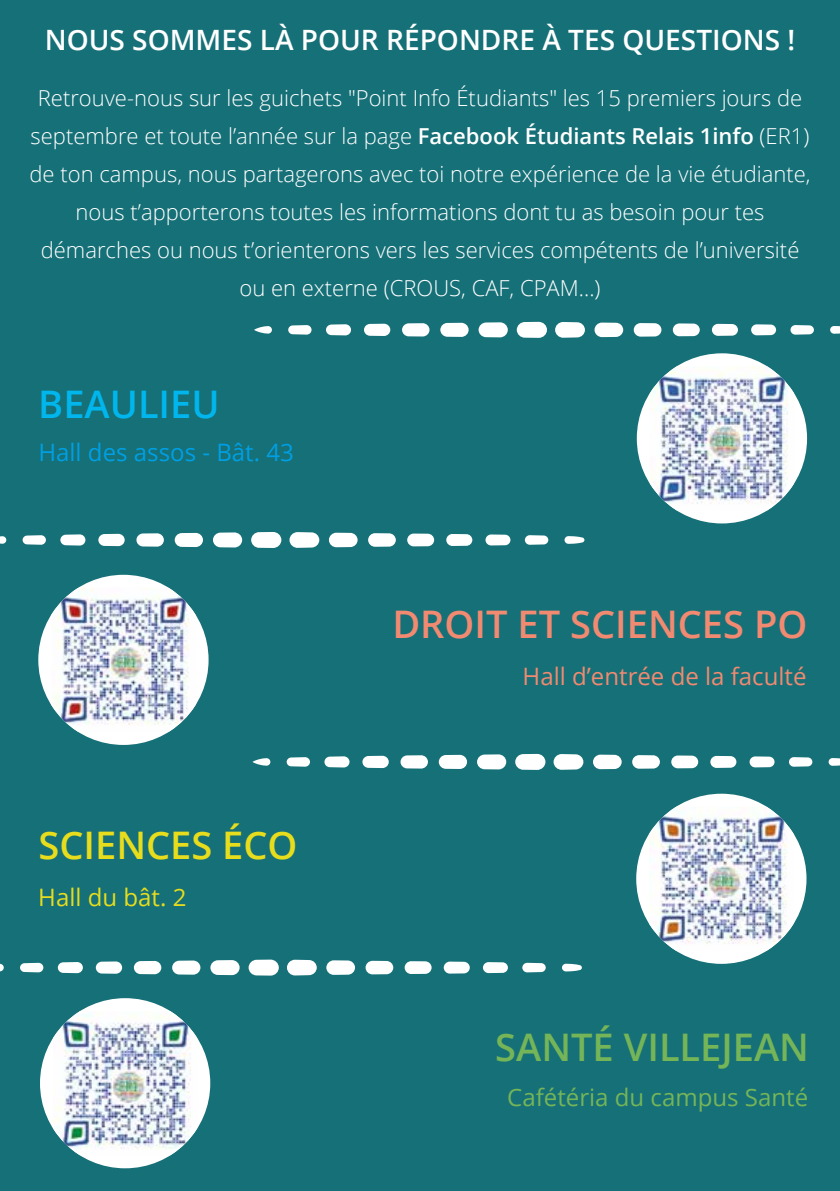
<style>
.page{position:relative;width:840px;height:1191px;background:#fff}
.page>*{position:absolute;margin:0;border:0;box-sizing:border-box;transform-origin:0 0}
.t1{font:600 38px "Open Sans";color:#f18a71}
.t2{font:600 38px "Open Sans";color:#75b558}
.t3{font:600 38px "Open Sans";color:#e7dd1d}
.t4{font:600 38px "Open Sans";color:#00b6ed}
.t5{font:600 28px "Open Sans";color:#fff}
.t6{font:24px "Open Sans";color:#f18a71}
.t7{font:24px "Open Sans";color:#75b558}
.t8{font:24px "Open Sans";color:#009fe3}
.t9{font:24px "Open Sans";color:#e7dd1d}
.t10{font:300 22px/38px "Open Sans";color:#fff;text-align:center}
.s1{font-weight:600}
</style>
<div class="page">
<div style="left:0;top:0;width:839px;height:1191px;background:#167077"></div>
<svg style="left:0;top:536px;width:6px;height:8px"></svg>
<svg style="left:23px;top:535px;width:23px;height:10px"></svg>
<svg style="left:60px;top:534px;width:25px;height:11px"></svg>
<svg style="left:98px;top:534px;width:27px;height:12px"></svg>
<svg style="left:136px;top:533px;width:28px;height:13px"></svg>
<svg style="left:174px;top:533px;width:29px;height:14px"></svg>
<svg style="left:213px;top:532px;width:29px;height:15px"></svg>
<svg style="left:251px;top:532px;width:30px;height:16px"></svg>
<svg style="left:289px;top:532px;width:30px;height:16px"></svg>
<svg style="left:329px;top:533px;width:28px;height:14px"></svg>
<svg style="left:368px;top:533px;width:27px;height:14px"></svg>
<svg style="left:407px;top:533px;width:27px;height:13px"></svg>
<svg style="left:446px;top:534px;width:26px;height:12px"></svg>
<svg style="left:485px;top:534px;width:25px;height:11px"></svg>
<svg style="left:524px;top:535px;width:24px;height:10px"></svg>
<svg style="left:564px;top:536px;width:20px;height:8px"></svg>
<svg style="left:0;top:963px;width:4px;height:8px"></svg>
<svg style="left:20px;top:962px;width:23px;height:10px"></svg>
<svg style="left:58px;top:962px;width:25px;height:11px"></svg>
<svg style="left:96px;top:961px;width:26px;height:12px"></svg>
<svg style="left:134px;top:961px;width:27px;height:13px"></svg>
<svg style="left:172px;top:960px;width:28px;height:14px"></svg>
<svg style="left:210px;top:960px;width:29px;height:15px"></svg>
<svg style="left:248px;top:959px;width:31px;height:16px"></svg>
<svg style="left:287px;top:959px;width:30px;height:16px"></svg>
<svg style="left:326px;top:960px;width:29px;height:15px"></svg>
<svg style="left:365px;top:960px;width:28px;height:14px"></svg>
<svg style="left:404px;top:961px;width:27px;height:13px"></svg>
<svg style="left:443px;top:961px;width:26px;height:12px"></svg>
<svg style="left:483px;top:962px;width:24px;height:11px"></svg>
<svg style="left:522px;top:962px;width:23px;height:10px"></svg>
<svg style="left:562px;top:963px;width:19px;height:8px"></svg>
<svg style="left:252px;top:758px;width:18px;height:7px"></svg>
<svg style="left:286px;top:757px;width:24px;height:9px"></svg>
<svg style="left:324px;top:756px;width:25px;height:11px"></svg>
<svg style="left:362px;top:755px;width:26px;height:13px"></svg>
<svg style="left:400px;top:755px;width:28px;height:13px"></svg>
<svg style="left:438px;top:755px;width:29px;height:14px"></svg>
<svg style="left:477px;top:754px;width:29px;height:15px"></svg>
<svg style="left:515px;top:754px;width:30px;height:16px"></svg>
<svg style="left:553px;top:754px;width:30px;height:16px"></svg>
<svg style="left:593px;top:754px;width:28px;height:15px"></svg>
<svg style="left:632px;top:755px;width:27px;height:13px"></svg>
<svg style="left:671px;top:755px;width:26px;height:13px"></svg>
<svg style="left:710px;top:756px;width:26px;height:12px"></svg>
<svg style="left:749px;top:756px;width:25px;height:11px"></svg>
<svg style="left:789px;top:757px;width:23px;height:9px"></svg>
<svg style="left:828px;top:758px;width:11px;height:8px"></svg>
<svg style="left:254px;top:326px;width:18px;height:7px"></svg>
<svg style="left:288px;top:325px;width:23px;height:9px"></svg>
<svg style="left:326px;top:324px;width:25px;height:11px"></svg>
<svg style="left:364px;top:324px;width:26px;height:12px"></svg>
<svg style="left:402px;top:323px;width:27px;height:13px"></svg>
<svg style="left:440px;top:323px;width:28px;height:14px"></svg>
<svg style="left:478px;top:322px;width:29px;height:15px"></svg>
<svg style="left:516px;top:322px;width:30px;height:16px"></svg>
<svg style="left:555px;top:322px;width:29px;height:16px"></svg>
<svg style="left:594px;top:322px;width:29px;height:15px"></svg>
<svg style="left:633px;top:323px;width:28px;height:14px"></svg>
<svg style="left:672px;top:323px;width:27px;height:13px"></svg>
<svg style="left:711px;top:324px;width:26px;height:12px"></svg>
<svg style="left:751px;top:324px;width:24px;height:11px"></svg>
<svg style="left:790px;top:325px;width:23px;height:10px"></svg>
<svg style="left:830px;top:326px;width:9px;height:8px"></svg>
<div style="left:636px;top:353px;width:170px;height:170px;background:#fff;border-radius:50%"></div>
<img style="left:649px;top:366px;width:144px;height:144px">
<div style="left:38px;top:575px;width:170px;height:170px;background:#fff;border-radius:50%"></div>
<img style="left:51px;top:588px;width:144px;height:144px">
<div style="left:40px;top:998px;width:170px;height:170px;background:#fff;border-radius:50%"></div>
<img style="left:53px;top:1011px;width:144px;height:144px">
<div style="left:636px;top:793px;width:170px;height:170px;background:#fff;border-radius:50%"></div>
<img style="left:649px;top:806px;width:144px;height:144px">
<p class="t5" style="left:45px;top:20px;width:751px">NOUS SOMMES LÀ POUR RÉPONDRE À TES QUESTIONS !</p>
<p class="t10" style="left:29px;top:78px;width:782px">Retrouve-nous sur les guichets "Point Info Étudiants" les 15 premiers jours de septembre et toute l’année sur la page <span class="s1">Facebook Étudiants Relais 1info</span> (ER1) de ton campus, nous partagerons avec toi notre expérience de la vie étudiante, nous t’apporterons toutes les informations dont tu as besoin pour tes démarches ou nous t’orienterons vers les services compétents de l’université ou en externe (CROUS, CAF, CPAM...)</p>
<h1 class="t4" style="left:38px;top:378px;width:183px">BEAULIEU</h1>
<p class="t8" style="left:38px;top:436px;width:257px">Hall des assos - Bât. 43</p>
<h1 class="t3" style="left:38px;top:818px;width:260px">SCIENCES ÉCO</h1>
<p class="t9" style="left:38px;top:881px;width:150px">Hall du bât. 2</p>
<h1 class="t1" style="left:392px;top:598px;width:416px">DROIT ET SCIENCES PO</h1>
<p class="t6" style="left:522px;top:660px;width:285px">Hall d’entrée de la faculté</p>
<h1 class="t2" style="left:495px;top:1021px;width:315px">SANTÉ VILLEJEAN</h1>
<p class="t7" style="left:507px;top:1080px;width:302px">Cafétéria du campus Santé</p>
</div>
